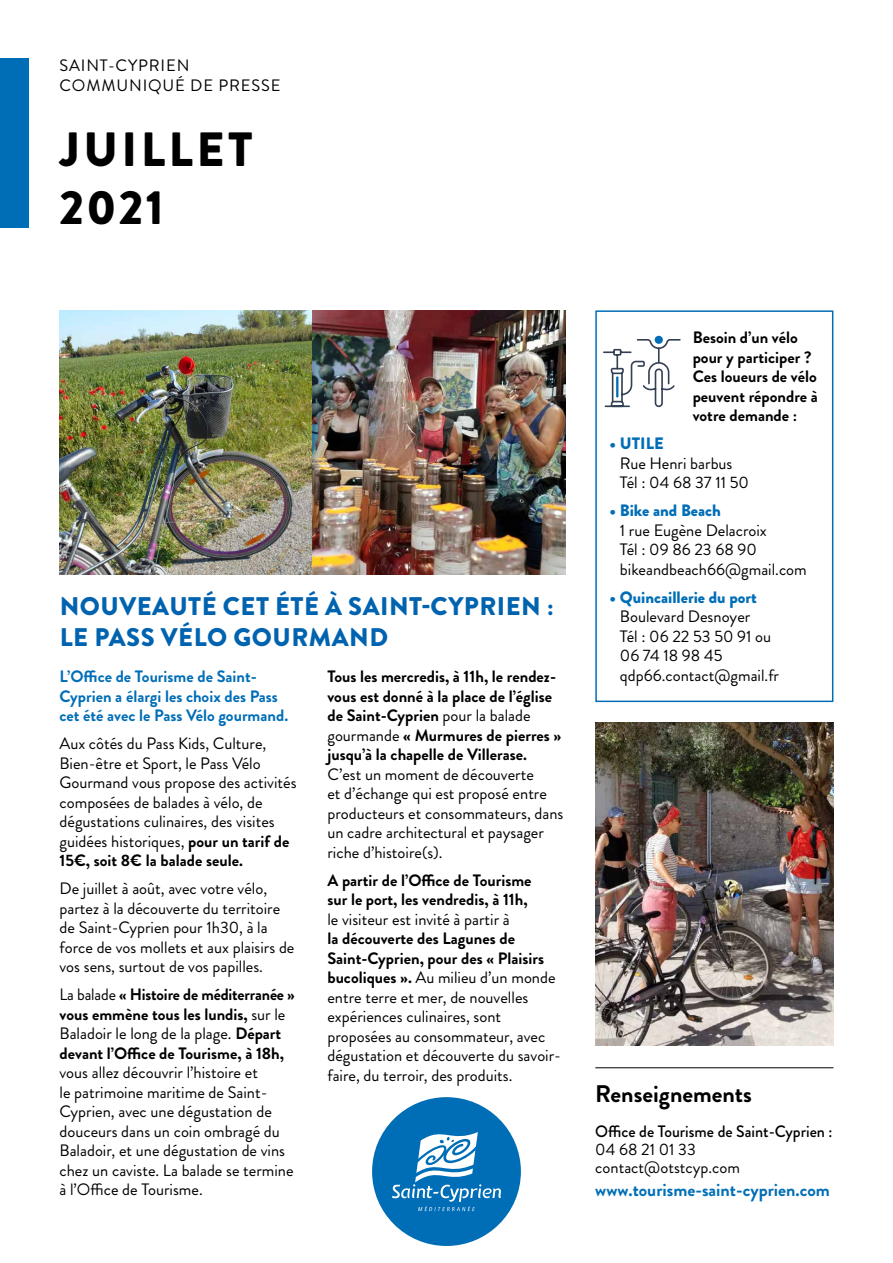
<style>
.page{position:relative;width:893px;height:1263px;background:#fff}
.page>*{position:absolute;margin:0;border:0;box-sizing:border-box;transform-origin:0 0}
.t1{font:900 48px/57.6px "Brandon Grotesque";letter-spacing:.07em;color:#000}
.t2{font:900 25.5px/30.6px "Brandon Grotesque";letter-spacing:.02em;color:#0063af}
.t3{font:700 24px "Brandon Grotesque";color:#000}
.t4{font:700 18px "Brandon Grotesque";color:#006eb7}
.t5{font:16.5px/19.5px "Brandon Grotesque";color:#000}
.t6{font:700 16.5px/19.5px "Brandon Grotesque";color:#000}
.t7{font:700 16.5px/19.5px "Brandon Grotesque";color:#006eb7}
.t8{font:900 16.5px "Brandon Grotesque";color:#006eb7}
.t9{font:500 16.5px "Brandon Grotesque";color:#000}
.t10{font:16.5px/19.8px "Brandon Grotesque";letter-spacing:.05em;color:#000}
.s1{font-weight:700}
.s2{font-weight:400}
</style>
<div class="page">
<div style="left:0;top:58px;width:28px;height:169px;background:#006eb7"></div>
<svg style="left:372px;top:1097px;width:149px;height:149px"></svg>
<img style="left:60px;top:310px;width:506px;height:264px">
<img style="left:595px;top:722px;width:238px;height:324px">
<div style="left:595px;top:310px;width:238px;height:392px;border:2px solid #006eb7"></div>
<hr style="left:595px;top:1067px;width:238px;height:1px;background:#000">
<svg style="left:603px;top:338px;width:78px;height:70px"></svg>
<hr style="left:616px;top:376px;width:2px;height:22px;background:#006eb7">
<p class="t10" style="left:60px;top:56px;width:222px">SAINT-CYPRIEN<br>COMMUNIQUÉ DE PRESSE</p>
<h1 class="t1" style="left:60px;top:122px;width:194px">JUILLET<br>2021</h1>
<h2 class="t2" style="left:60px;top:591px;width:495px">NOUVEAUTÉ CET ÉTÉ À SAINT-CYPRIEN :<br>LE PASS VÉLO GOURMAND</h2>
<p class="t7" style="left:60px;top:667px;width:230px">L’Office de Tourisme de Saint-<br>Cyprien a élargi les choix des Pass cet été avec le Pass Vélo gourmand.</p>
<p class="t5" style="left:60px;top:734px;width:239px">Aux côtés du Pass Kids, Culture, Bien-être et Sport, le Pass Vélo Gourmand vous propose des activités composées de balades à vélo, de dégustations culinaires, des visites guidées historiques, <span class="s1">pour un tarif de 15€, soit 8€ la balade seule.</span></p>
<p class="t5" style="left:60px;top:879px;width:236px">De juillet à août, avec votre vélo, partez à la découverte du territoire de Saint-Cyprien pour 1h30, à la force de vos mollets et aux plaisirs de vos sens, surtout de vos papilles.</p>
<p class="t6" style="left:60px;top:985px;width:237px"><span class="s2">La balade</span> « Histoire de méditerranée » vous emmène tous les lundis, <span class="s2">sur le Baladoir le long de la plage.</span> Départ devant l’Office de Tourisme, à 18h,</p>
<p class="t5" style="left:60px;top:1063px;width:236px">vous allez découvrir l’histoire et<br>le patrimoine maritime de Saint-<br>Cyprien, avec une dégustation de douceurs dans un coin ombragé du<br>Baladoir, et une dégustation de vins chez un caviste. La balade se termine à l’Office de Tourisme.</p>
<p class="t6" style="left:327px;top:667px;width:235px">Tous les mercredis, à 11h, le rendez&shy;vous est donné à la place de l’église de Saint-Cyprien <span class="s2">pour la balade gourmande</span> « Murmures de pierres » jusqu’à la chapelle de Villerase.</p>
<p class="t5" style="left:327px;top:764px;width:237px">C’est un moment de découverte<br>et d’échange qui est proposé entre producteurs et consommateurs, dans un cadre architectural et paysager riche d’histoire(s).</p>
<p class="t6" style="left:327px;top:870px;width:206px">A partir de l’Office de Tourisme sur le port, les vendredis, à 11h,</p>
<p class="t5" style="left:327px;top:909px;width:184px">le visiteur est invité à partir à</p>
<p class="t5" style="left:327px;top:929px;width:235px"><span class="s1">la découverte des Lagunes de Saint-Cyprien, pour des « Plaisirs bucoliques ».</span> Au milieu d’un monde entre terre et mer, de nouvelles expériences culinaires, sont proposées au consommateur, avec dégustation et découverte du savoir&shy;faire, du terroir, des produits.</p>
<p class="t6" style="left:693px;top:328px;width:127px">Besoin d’un vélo pour y participer ?<br>Ces loueurs de vélo peuvent répondre à votre demande :</p>
<p class="t8" style="left:610px;top:432px;width:56px">• UTILE</p>
<p class="t5" style="left:620px;top:454px;width:131px">Rue Henri barbus<br>Tél : 04 68 37 11 50</p>
<p class="t8" style="left:610px;top:499px;width:113px">• Bike and Beach</p>
<p class="t5" style="left:620px;top:521px;width:188px">1 rue Eugène Delacroix<br>Tél : 09 86 23 68 90 bikeandbeach66@gmail.com</p>
<p class="t8" style="left:610px;top:585px;width:149px">• Quincaillerie du port</p>
<p class="t5" style="left:620px;top:607px;width:161px">Boulevard Desnoyer<br>Tél : 06 22 53 50 91 ou<br>06 74 18 98 45 qdp66.contact@gmail.fr</p>
<h3 class="t3" style="left:595px;top:1077px;width:158px">Renseignements</h3>
<p class="t9" style="left:595px;top:1120px;width:239px">Office de Tourisme de Saint-Cyprien :</p>
<p class="t5" style="left:595px;top:1141px;width:146px;line-height:18px">04 68 21 01 33 contact@otstcyp.com</p>
<p class="t4" style="left:595px;top:1177px;width:236px">www.tourisme-saint-cyprien.com</p>
</div>
